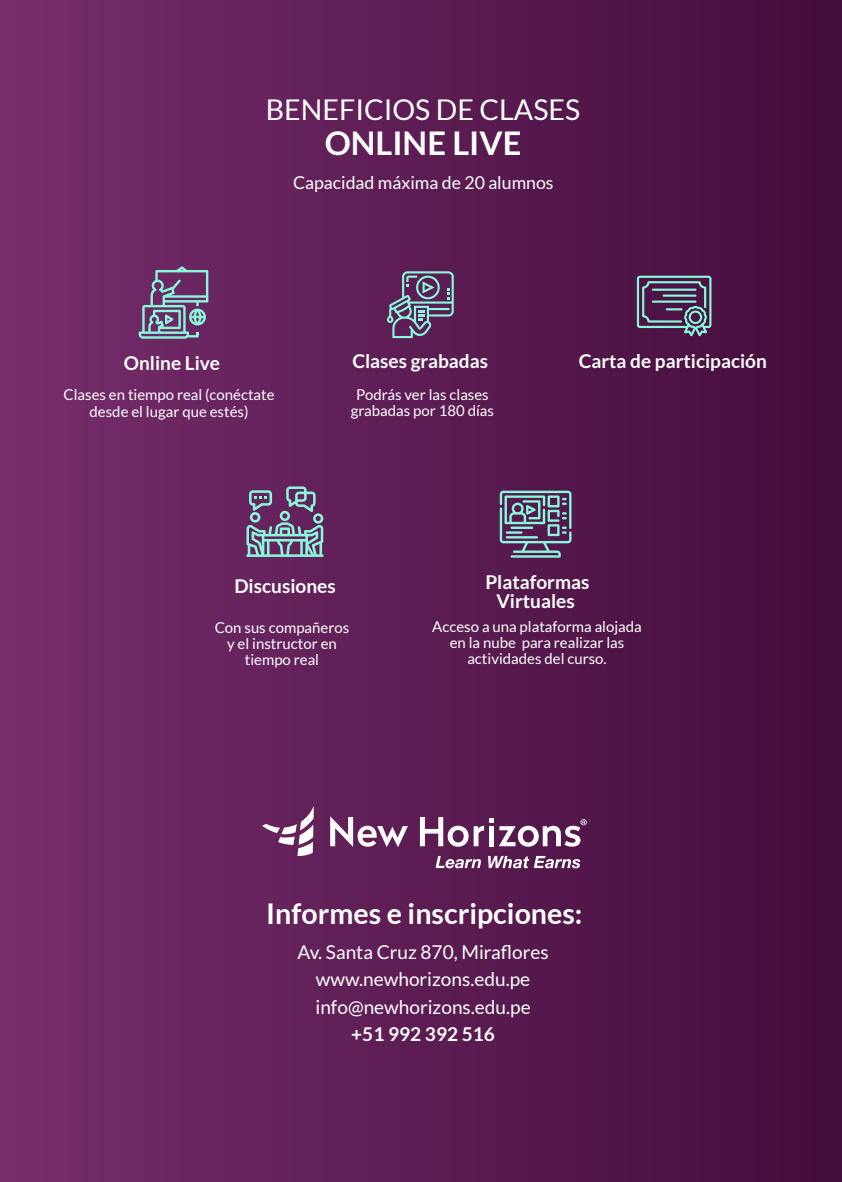
<style>
.page{position:relative;width:842px;height:1182px;background:#fff}
.page>*{position:absolute;margin:0;border:0;box-sizing:border-box;transform-origin:0 0}
.t1{font:700 32.73px "Lato";color:#fff}
.t2{font:700 28.53px "Lato";color:#fff}
.t3{font:28.53px "Lato";color:#fff}
.t4{font:700 19.07px/19.1px "Lato";color:#fff;text-align:center}
.t5{font:19.07px/27.3px "Lato";color:#fff;text-align:center}
.t6{font:17.68px "Lato";color:#fff}
.t7{font:15.05px/16.3px "Lato";color:#fff;text-align:center}
</style>
<div class="page">
<div style="left:0;top:0;width:842px;height:1181px;background:linear-gradient(to right,#772d6d,#420c3a)"></div>
<svg style="left:246px;top:486px;width:78px;height:71px;background:#716e89"></svg>
<svg style="left:387px;top:271px;width:67px;height:67px;background:#695d7a"></svg>
<svg style="left:500px;top:490px;width:71px;height:67px;background:#686d82"></svg>
<svg style="left:139px;top:266px;width:69px;height:73px;background:#746989"></svg>
<svg style="left:637px;top:276px;width:74px;height:60px;background:#5f5a73"></svg>
<svg style="left:330px;top:816px;width:78px;height:31px"></svg>
<svg style="left:262px;top:805px;width:52px;height:51px"></svg>
<svg style="left:435px;top:855px;width:46px;height:13px"></svg>
<svg style="left:488px;top:855px;width:92px;height:13px"></svg>
<svg style="left:420px;top:816px;width:167px;height:30px"></svg>
<h2 class="t3" style="left:266px;top:94px;width:316px">BENEFICIOS DE CLASES</h2>
<h1 class="t1" style="left:325px;top:125px;width:198px">ONLINE LIVE</h1>
<p class="t6" style="left:293px;top:173px;width:262px">Capacidad máxima de 20 alumnos</p>
<p class="t4" style="left:124px;top:353px;width:98px">Online Live</p>
<p class="t4" style="left:352px;top:351px;width:137px">Clases grabadas</p>
<p class="t4" style="left:579px;top:351px;width:190px">Carta de participación</p>
<p class="t7" style="left:63px;top:386px;width:213px">Clases en tiempo real (conéctate desde el lugar que estés)</p>
<p class="t7" style="left:351px;top:386px;width:145px">Podrás ver las clases grabadas por 180 días</p>
<p class="t4" style="left:234px;top:576px;width:103px">Discusiones</p>
<p class="t7" style="left:215px;top:619px;width:136px">Con sus compañeros y el instructor en tiempo real</p>
<p class="t4" style="left:485px;top:571px;width:106px">Plataformas<br>Virtuales</p>
<p class="t7" style="left:432px;top:618px;width:211px">Acceso a una plataforma alojada en la nube para realizar las actividades del curso.</p>
<h2 class="t2" style="left:266px;top:897px;width:318px">Informes e inscripciones:</h2>
<p class="t5" style="left:297px;top:938px;width:253px">Av. Santa Cruz 870, Miraflores www.newhorizons.edu.pe info@newhorizons.edu.pe</p>
<p class="t4" style="left:351px;top:1023px;width:145px">+51 992 392 516</p>
</div>
